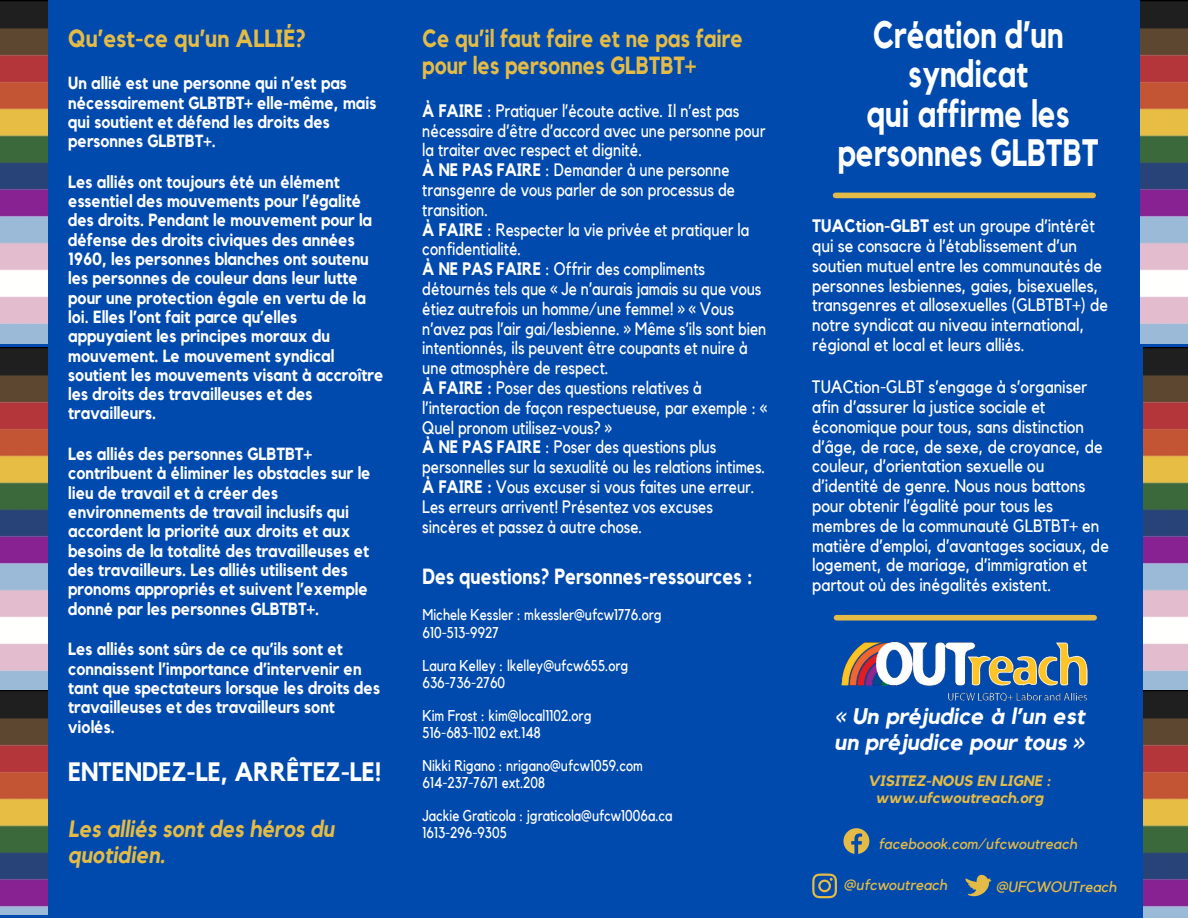
<style>
.page{position:relative;width:1188px;height:918px;background:#004aad}
.page>*{position:absolute;margin:0;border:0;box-sizing:border-box;transform-origin:0 0}
.t1{font:700 38.1px/39.3px "Kollektif";color:#fff;text-align:center;scale:.8 1}
.t2{font:700 26.55px "Kollektif";color:#fff;scale:.9 1}
.t3{font:700 24.75px/27.3px "Kollektif";color:#e4bb46;scale:.85 1}
.t4{font:700 24.75px "Kollektif";color:#e4bb46;scale:.9 1}
.t5{font:italic 700 23.55px/26px "Kollektif";color:#e4bb46;scale:.9 1}
.t6{font:italic 700 22.5px/25.8px "Kollektif";color:#fff}
.t7{font:700 21.9px "Kollektif";color:#fff;scale:.85 1}
.t8{font:18px/19.8px "Kollektif";color:#fff;scale:.85 1}
.t9{font:18px/19.8px "Kollektif";color:#fff;scale:.9 1}
.t10{font:700 17.55px/19.4px "Kollektif";color:#fff;scale:.9 1}
.t11{font:15.6px/17.2px "Kollektif";color:#fff;scale:.85 1}
.t12{font:italic 15px "Kollektif";color:#e4bb46}
.t13{font:italic 700 15px/16.8px "Kollektif";color:#e4bb46;text-align:center}
.s1{font-weight:700}
.s2{font-weight:400}
</style>
<div class="page">
<img style="left:1140px;top:0;width:48px;height:343px">
<img style="left:1143px;top:347px;width:45px;height:571px">
<div style="left:836px;top:193px;width:257px;height:5px;background:#e4bb46"></div>
<img style="left:841px;top:641px;width:247px;height:61px">
<div style="left:837px;top:615px;width:257px;height:6px;background:#e4bb46"></div>
<img style="left:0;top:0;width:47px;height:343px">
<img style="left:0;top:347px;width:47px;height:568px">
<svg style="left:843px;top:828px;width:26px;height:26px"></svg>
<svg style="left:812px;top:874px;width:25px;height:24px"></svg>
<svg style="left:966px;top:875px;width:25px;height:21px"></svg>
<p class="t4" style="left:68px;top:24px;width:266px">Qu’est-ce qu’un ALLIÉ?</p>
<p class="t10" style="left:68px;top:73px;width:344px">Un allié est une personne qui n’est pas nécessairement GLBTBT+ elle-même, mais qui soutient et défend les droits des personnes GLBTBT+.</p>
<p class="t10" style="left:68px;top:172px;width:352px">Les alliés ont toujours été un élément essentiel des mouvements pour l’égalité des droits. Pendant le mouvement pour la défense des droits civiques des années 1960, les personnes blanches ont soutenu les personnes de couleur dans leur lutte pour une protection égale en vertu de la loi. Elles l’ont fait parce qu’elles appuyaient les principes moraux du mouvement. Le mouvement syndical soutient les mouvements visant à accroître les droits des travailleuses et des travailleurs.</p>
<p class="t10" style="left:68px;top:444px;width:337px">Les alliés des personnes GLBTBT+ contribuent à éliminer les obstacles sur le lieu de travail et à créer des environnements de travail inclusifs qui accordent la priorité aux droits et aux besoins de la totalité des travailleuses et des travailleurs. Les alliés utilisent des pronoms appropriés et suivent l’exemple donné par les personnes GLBTBT+.</p>
<p class="t10" style="left:68px;top:639px;width:348px">Les alliés sont sûrs de ce qu’ils sont et connaissent l’importance d’intervenir en tant que spectateurs lorsque les droits des travailleuses et des travailleurs sont violés.</p>
<p class="t2" style="left:68px;top:757px;width:350px">ENTENDEZ-LE, ARRÊTEZ-LE!</p>
<p class="t5" style="left:68px;top:816px;width:297px">Les alliés sont des héros du quotidien.</p>
<p class="t3" style="left:422px;top:25px;width:379px">Ce qu’il faut faire et ne pas faire pour les personnes GLBTBT+</p>
<p class="t8" style="left:422px;top:101px;width:407px"><span class="s1">À FAIRE</span> : Pratiquer l’écoute active. Il n’est pas nécessaire d’être d’accord avec une personne pour la traiter avec respect et dignité.<br><span class="s1">À NE PAS FAIRE</span> : Demander à une personne transgenre de vous parler de son processus de transition.<br><span class="s1">À FAIRE</span> : Respecter la vie privée et pratiquer la confidentialité.<br><span class="s1">À NE PAS FAIRE</span> : Offrir des compliments détournés tels que « Je n’aurais jamais su que vous étiez autrefois un homme/une femme! » « Vous n’avez pas l’air gai/lesbienne. » Même s’ils sont bien intentionnés, ils peuvent être coupants et nuire à une atmosphère de respect.<br><span class="s1">À FAIRE :</span> Poser des questions relatives à l’interaction de façon respectueuse, par exemple : « Quel pronom utilisez-vous? »<br><span class="s1">À NE PAS FAIRE</span> : Poser des questions plus personnelles sur la sexualité ou les relations intimes.<br><span class="s1">À FAIRE :</span> Vous excuser si vous faites une erreur.<br>Les erreurs arrivent! Présentez vos excuses sincères et passez à autre chose.</p>
<p class="t7" style="left:423px;top:564px;width:390px">Des questions? Personnes-ressources :</p>
<p class="t11" style="left:423px;top:606px;width:283px">Michele Kessler : mkessler@ufcw1776.org<br>610-513-9927</p>
<p class="t11" style="left:423px;top:657px;width:244px">Laura Kelley : lkelley@ufcw655.org<br>636-736-2760</p>
<p class="t11" style="left:423px;top:707px;width:200px">Kim Frost : kim@local1102.org<br>516-683-1102 ext.148</p>
<p class="t11" style="left:423px;top:757px;width:261px">Nikki Rigano : nrigano@ufcw1059.com<br>614-237-7671 ext.208</p>
<p class="t11" style="left:423px;top:807px;width:296px">Jackie Graticola : jgraticola@ufcw1006a.ca<br>1613-296-9305</p>
<p class="t1" style="left:838px;top:15px;width:328px">Création d’un syndicat<br>qui affirme les personnes GLBTBT</p>
<p class="t9" style="left:812px;top:216px;width:330px"><span class="s1">TUACtion-GLBT</span> est un groupe d’intérêt qui se consacre à l’établissement d’un soutien mutuel entre les communautés de personnes lesbiennes, gaies, bisexuelles, transgenres et allosexuelles (GLBTBT+) de notre syndicat au niveau international, régional et local et leurs alliés.</p>
<p class="t9" style="left:812px;top:377px;width:331px">TUACtion-GLBT s’engage à s’organiser afin d’assurer la justice sociale et économique pour tous, sans distinction d’âge, de race, de sexe, de croyance, de couleur, d’orientation sexuelle ou d’identité de genre. Nous nous battons pour obtenir l’égalité pour tous les membres de la communauté GLBTBT+ en matière d’emploi, d’avantages sociaux, de logement, de mariage, d’immigration et partout où des inégalités existent.</p>
<p class="t6" style="left:834px;top:703px;width:252px"><span class="s2">«</span> Un préjudice à l’un est un préjudice pour tous »</p>
<p class="t13" style="left:868px;top:772px;width:185px">VISITEZ-NOUS EN LIGNE : www.ufcwoutreach.org</p>
<p class="t12" style="left:878px;top:837px;width:200px">faceboook.com/ufcwoutreach</p>
<p class="t12" style="left:843px;top:878px;width:105px">@ufcwoutreach</p>
<p class="t12" style="left:996px;top:880px;width:122px">@UFCWOUTreach</p>
</div>
